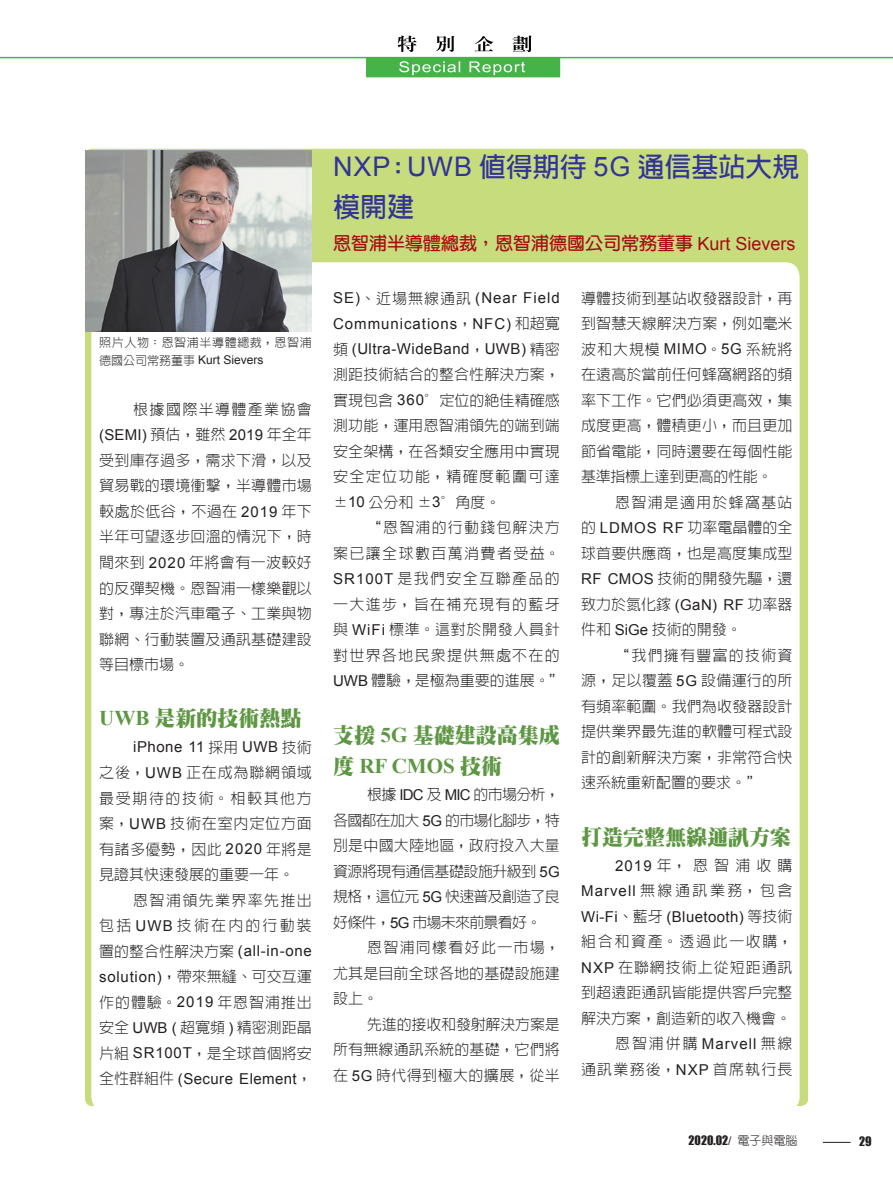
<style>
.page{position:relative;width:893px;height:1191px;background:#fff}
.page>*{position:absolute;margin:0;border:0;box-sizing:border-box;transform-origin:0 0}
.大標題{font:700 27px/40.5px "Lin Gothic";color:#339}
._1級標題{font:900 21px/30.5px "Inn Ming";color:#5e9743}
.說明文字{font:700 18px "Yen Round";color:#a70a12}
.說明文字-2{font:300 15px/25.5px "Lin Gothic";letter-spacing:.01em;color:#231f20;text-align:justify}
.說明文字-3{font:300 15px/25.5px "Lin Gothic";letter-spacing:.085em;color:#231f20}
.說明文字-4{font:300 15px/25.5px "Lin Gothic";letter-spacing:.08em;color:#231f20;text-align:right}
.圖說{font:300 12px/17.7px "Lin Gothic";letter-spacing:.05em;color:#231f20}
.重點提示{font:12px "Impact";color:#231f20}
.s1{font-family:"Arial";font-weight:400}
.s2{font-family:"Times New Roman";font-weight:700}
.s3{font-family:"Arial"}
.s4{font-family:"New Gothic";font-weight:300}
</style>
<div class="page">
<img style="left:19px;top:35px;width:874px;height:43px">
<img style="left:399px;top:61px;width:126px;height:14px">
<img style="left:398px;top:36px;width:134px;height:16px">
<svg style="left:823px;top:1142px;width:28px;height:1px"></svg>
<img style="left:0;top:56px;width:19px;height:3px">
<div style="left:85px;top:149px;width:723px;height:956px;background:#c6dc7d;border-radius:7px"></div>
<div style="left:92px;top:263px;width:707px;height:847px;background:#fff;border-radius:14px"></div>
<img style="left:85px;top:150px;width:227px;height:181px">
<p class="圖說" style="left:99px;top:333px;width:214px">照片人物：恩智浦半導體總裁，恩智浦德國公司常務董事 <span class="s1">Kurt Sievers</span></p>
<p class="說明文字-2" style="left:99px;top:396px;width:214px;text-indent:34px">根據國際半導體產業協會<span class="s1">(SEMI)</span> 預估，雖然 <span class="s1">2019</span> 年全年受到庫存過多，需求下滑，以及貿易戰的環境衝擊，半導體市場較處於低谷，不過在 <span class="s1">2019</span> 年下半年可望逐步回溫的情況下，時間來到 <span class="s1">2020</span> 年將會有一波較好的反彈契機。恩智浦一樣樂觀以對，專注於汽車電子、工業與物聯網、行動裝置及通訊基礎建設等目標市場。</p>
<p class="_1級標題" style="left:99px;top:703px;width:204px"><span class="s2">UWB</span> 是新的技術熱點</p>
<p class="說明文字-2" style="left:99px;top:734px;width:214px;text-indent:34px"><span class="s1">iPhone 11</span> 採用 <span class="s1">UWB</span> 技術之後，<span class="s1">UWB</span> 正在成為聯網領域最受期待的技術。相較其他方案，<span class="s1">UWB</span> 技術在室內定位方面有諸多優勢，因此 <span class="s1">2020</span> 年將是見證其快速發展的重要一年。</p>
<p class="說明文字-2" style="left:99px;top:887px;width:214px;text-indent:34px">恩智浦領先業界率先推出包括 <span class="s1">UWB</span> 技術在內的行動裝置的整合性解決方案 <span class="s1">(all-in-one solution)</span>，帶來無縫、可交互運作的體驗。<span class="s1">2019</span> 年恩智浦推出安全 <span class="s1">UWB (</span> 超寬頻 <span class="s1">)</span> 精密測距晶片組 <span class="s1">SR100T</span>，是全球首個將安全性群組件 <span class="s1">(Secure Element</span>，</p>
<p class="大標題" style="left:333px;top:147px;width:468px"><span class="s1">NXP</span>:<span class="s1">UWB</span> 值得期待 <span class="s1">5G</span> 通信基站大規模開建</p>
<p class="說明文字" style="left:333px;top:234px;width:464px">恩智浦半導體總裁，恩智浦德國公司常務董事 <span class="s1">Kurt Sievers</span></p>
<p class="說明文字-2" style="left:333px;top:285px;width:228px"><span class="s1">SE)</span>、近場無線通訊 <span class="s1">(Near Field Communications</span>，<span class="s1">NFC)</span> 和超寬頻 <span class="s1">(Ultra-WideBand</span>，<span class="s1">UWB)</span> 精密測距技術結合的整合性解決方案，實現包含 <span class="s1">360</span>°定位的絕佳精確感測功能，運用恩智浦領先的端到端安全架構，在各類安全應用中實現安全定位功能，精確度範圍可達±<span class="s1">10</span> 公分和 ±<span class="s1">3</span>°角度。</p>
<p class="說明文字-3" style="left:333px;top:515px;width:232px;text-indent:34px">“恩智浦的行動錢包解決方案已讓全球數百萬消費者受益。<br><span class="s1">SR100T</span> 是我們安全互聯產品的一大進步，旨在補充現有的藍牙與 <span class="s1">WiFi</span> 標準。這對於開發人員針對世界各地民眾提供無處不在的<br><span class="s1">UWB</span> 體驗，是極為重要的進展。”</p>
<p class="_1級標題" style="left:333px;top:719px;width:228px">支援 <span class="s2">5G</span> 基礎建設高集成度 <span class="s2">RF CMOS</span> 技術</p>
<p class="說明文字-2" style="left:333px;top:782px;width:228px;text-indent:34px">根據 <span class="s1">IDC</span> 及 <span class="s1">MIC</span> 的市場分析，各國都在加大 <span class="s1">5G</span> 的市場化腳步，特別是中國大陸地區，政府投入大量資源將現有通信基礎設施升級到 <span class="s1">5G</span>規格，這位元 <span class="s1">5G</span> 快速普及創造了良好條件，<span class="s1">5G</span> 市場未來前景看好。</p>
<p class="說明文字-2" style="left:333px;top:935px;width:228px;text-indent:34px">恩智浦同樣看好此一市場，尤其是目前全球各地的基礎設施建設上。</p>
<p class="說明文字-2" style="left:333px;top:1011px;width:228px;text-indent:34px">先進的接收和發射解決方案是所有無線通訊系統的基礎，它們將在 <span class="s1">5G</span> 時代得到極大的擴展，從半</p>
<p class="說明文字-2" style="left:581px;top:285px;width:213px">導體技術到基站收發器設計，再到智慧天線解決方案，例如毫米波和大規模 <span class="s1">MIMO</span>。<span class="s1">5G</span> 系統將在遠高於當前任何蜂窩網路的頻率下工作。它們必須更高效，集成度更高，體積更小，而且更加節省電能，同時還要在每個性能基準指標上達到更高的性能。</p>
<p class="說明文字-2" style="left:581px;top:489px;width:213px;text-indent:34px">恩智浦是適用於蜂窩基站的 <span class="s1">LDMOS RF</span> 功率電晶體的全球首要供應商，也是高度集成型<span class="s1">RF CMOS</span> 技術的開發先驅，還致力於氮化鎵 <span class="s1">(GaN) RF</span> 功率器件和 <span class="s1">SiGe</span> 技術的開發。</p>
<p class="說明文字-2" style="left:581px;top:642px;width:213px;text-indent:34px">“我們擁有豐富的技術資源，足以覆蓋 <span class="s1">5G</span> 設備運行的所有頻率範圍。我們為收發器設計提供業界最先進的軟體可程式設計的創新解決方案，非常符合快速系統重新配置的要求。”</p>
<p class="_1級標題" style="left:581px;top:821px;width:212px">打造完整無線通訊方案</p>
<p class="說明文字-2" style="left:581px;top:852px;width:213px;text-indent:34px"><span class="s1">2019</span>年，恩智浦收購<span class="s1">Marvell</span> 無線通訊業務，包含<span class="s1">Wi-Fi</span>、藍牙 <span class="s1">(Bluetooth)</span> 等技術組合和資產。透過此一收購，<span class="s1">NXP</span> 在聯網技術上從短距通訊到超遠距通訊皆能提供客戶完整解決方案，創造新的收入機會。</p>
<p class="說明文字-4" style="left:581px;top:1031px;width:213px">恩智浦併購 <span class="s1">Marvell</span> 無線<br>通訊業務後，<span class="s1">NXP</span> 首席執行長</p>
<p class="重點提示" style="left:689px;top:1131px;width:110px">2020.02<span class="s3">/</span> <span class="s4">電子與電腦</span></p>
<p class="重點提示" style="left:859px;top:1132px;width:14px">29</p>
</div>
